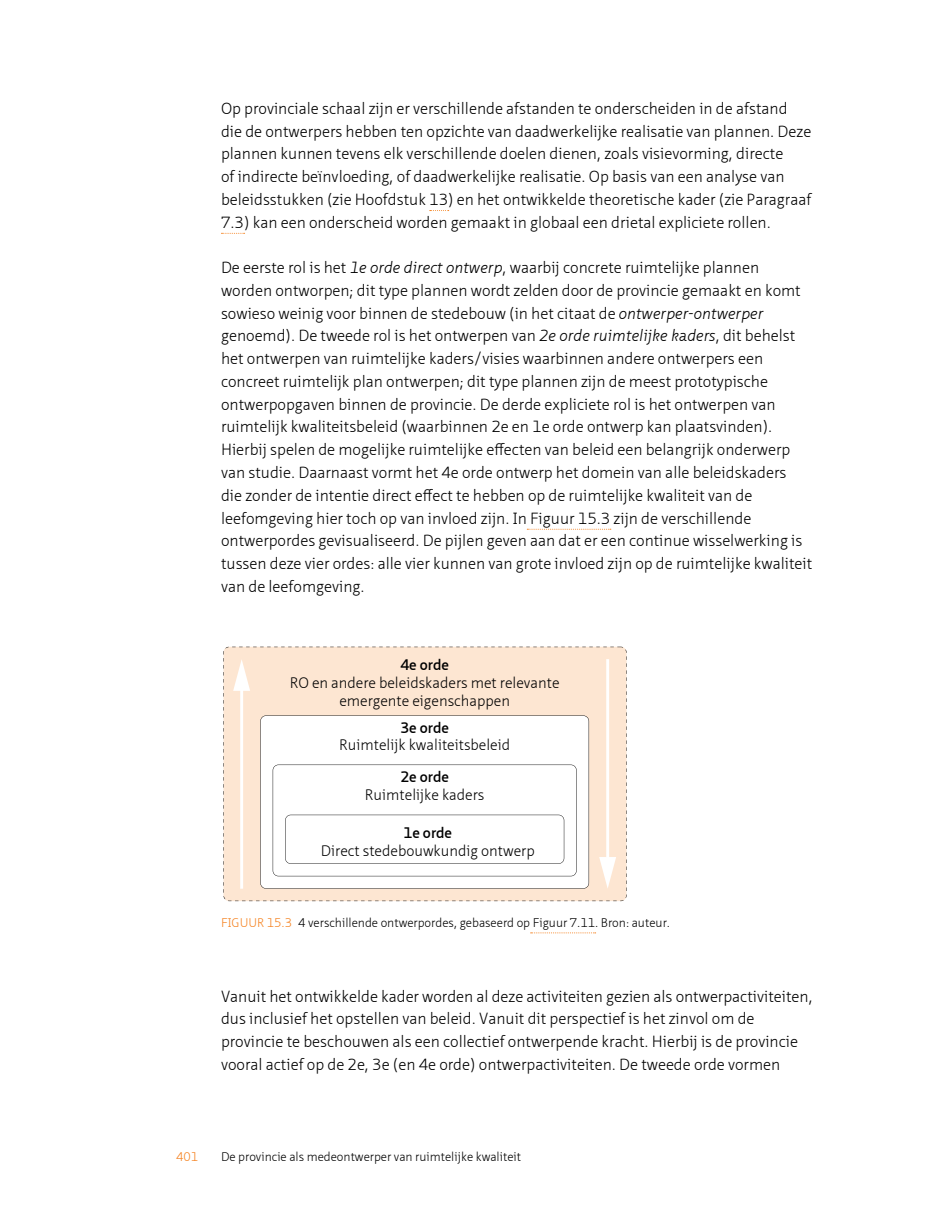
<style>
.page{position:relative;width:938px;height:1221px;background:#fff}
.page>*{position:absolute;margin:0;border:0;box-sizing:border-box;transform-origin:0 0}
.BODY_Normal{font:300 15.75px/22.8px "Neue Sans Pro";color:#000}
.t1{font:300 14.88px/17.8px "Neue Sans Pro";color:#000;text-align:center}
.t2{font:300 12.25px "Neue Sans Pro";color:#000}
.t3{font:300 12.25px "Neue Sans Pro";color:#f58220}
.s1{font-style:italic}
.s2{font-weight:600}
.s3{color:#f58220}
</style>
<div class="page">
<svg style="left:430px;top:210px;width:19px;height:1px"></svg>
<svg style="left:221px;top:233px;width:23px;height:1px"></svg>
<svg style="left:527px;top:528px;width:84px;height:1px"></svg>
<div style="left:223px;top:646px;width:403px;height:255px;background:#fde6d2"></div>
<svg style="left:260px;top:715px;width:329px;height:173px"></svg>
<svg style="left:273px;top:764px;width:303px;height:112px"></svg>
<hr style="left:240px;top:685px;width:3px;height:203px;background:#fff">
<svg style="left:233px;top:659px;width:17px;height:31px"></svg>
<hr style="left:606px;top:659px;width:3px;height:203px;background:#fff">
<svg style="left:599px;top:857px;width:17px;height:31px"></svg>
<svg style="left:530px;top:932px;width:65px;height:1px"></svg>
<p class="BODY_Normal" style="left:221px;top:97px;width:592px">Op provinciale schaal zijn er verschillende afstanden te onderscheiden in de afstand die de ontwerpers hebben ten opzichte van daadwerkelijke realisatie van plannen. Deze plannen kunnen tevens elk verschillende doelen dienen, zoals visievorming, directe<br>of indirecte beïnvloeding, of daadwerkelijke realisatie. Op basis van een analyse van beleidsstukken (zie Hoofdstuk 13) en het ontwikkelde theoretische kader (zie Paragraaf 7.3) kan een onderscheid worden gemaakt in globaal een drietal expliciete rollen.</p>
<p class="BODY_Normal" style="left:221px;top:256px;width:593px">De eerste rol is het <span class="s1">1e orde direct ontwerp</span>, waarbij concrete ruimtelijke plannen worden ontworpen; dit type plannen wordt zelden door de provincie gemaakt en komt sowieso weinig voor binnen de stedebouw (in het citaat de <span class="s1">ontwerper-ontwerper </span>genoemd). De tweede rol is het ontwerpen van <span class="s1">2e orde ruimtelijke kaders</span>, dit behelst het ontwerpen van ruimtelijke kaders/visies waarbinnen andere ontwerpers een concreet ruimtelijk plan ontwerpen; dit type plannen zijn de meest prototypische ontwerpopgaven binnen de provincie. De derde expliciete rol is het ontwerpen van ruimtelijk kwaliteitsbeleid (waarbinnen 2e en 1e orde ontwerp kan plaatsvinden).<br>Hierbij spelen de mogelijke ruimtelijke effecten van beleid een belangrijk onderwerp van studie. Daarnaast vormt het 4e orde ontwerp het domein van alle beleidskaders<br>die zonder de intentie direct effect te hebben op de ruimtelijke kwaliteit van de leefomgeving hier toch op van invloed zijn. In Figuur 15.3 zijn de verschillende ontwerpordes gevisualiseerd. De pijlen geven aan dat er een continue wisselwerking is tussen deze vier ordes: alle vier kunnen van grote invloed zijn op de ruimtelijke kwaliteit van de leefomgeving.</p>
<p class="t1" style="left:290px;top:656px;width:271px"><span class="s2">4e orde<br></span>RO en andere beleidskaders met relevante emergente eigenschappen</p>
<p class="t1" style="left:339px;top:718px;width:173px"><span class="s2">3e orde<br></span>Ruimtelijk kwaliteitsbeleid</p>
<p class="t1" style="left:365px;top:767px;width:121px"><span class="s2">2e orde<br></span>Ruimtelijke kaders</p>
<p class="t1" style="left:321px;top:823px;width:215px"><span class="s2">1e orde<br></span>Direct stedebouwkundig ontwerp</p>
<p class="t2" style="left:221px;top:914px;width:450px"><span class="s3">Figuur 15.3</span> 4 verschillende ontwerpordes, gebaseerd op Figuur 7.11. Bron: auteur.</p>
<p class="BODY_Normal" style="left:221px;top:984px;width:593px">Vanuit het ontwikkelde kader worden al deze activiteiten gezien als ontwerpactiviteiten, dus inclusief het opstellen van beleid. Vanuit dit perspectief is het zinvol om de provincie te beschouwen als een collectief ontwerpende kracht. Hierbij is de provincie vooral actief op de 2e, 3e (en 4e orde) ontwerpactiviteiten. De tweede orde vormen</p>
<p class="t3" style="left:176px;top:1148px;width:24px">401</p>
<p class="t2" style="left:221px;top:1148px;width:302px">De provincie als medeontwerper van ruimtelijke kwaliteit</p>
</div>
